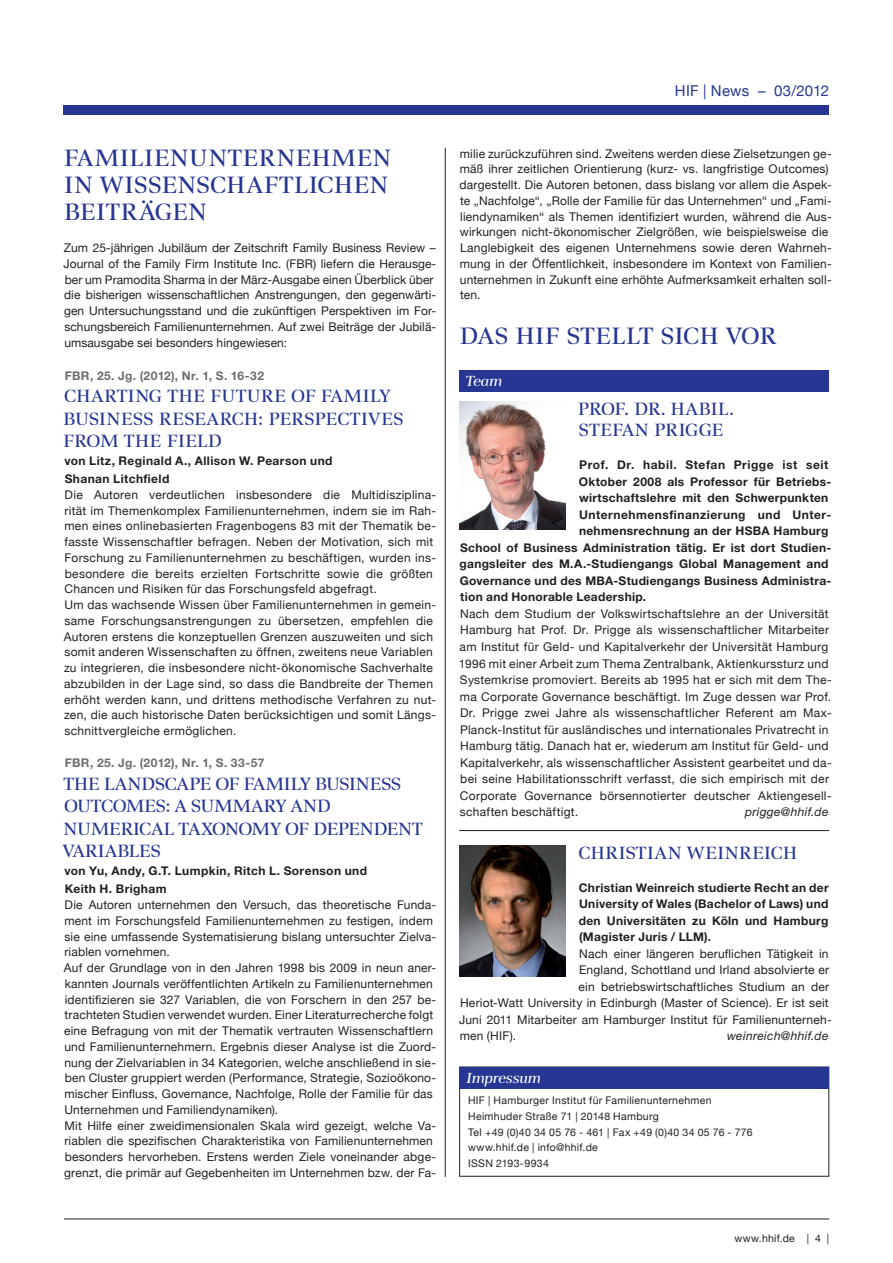
<style>
.page{position:relative;width:893px;height:1263px;background:#fff}
.page>*{position:absolute;margin:0;border:0;box-sizing:border-box;transform-origin:0 0}
.t1{font:24px/27px "Essenz R Buch";letter-spacing:.085em;color:#263692}
.t2{font:24px "Essenz R Buch";letter-spacing:.02em;color:#263692}
.t3{font:18px/22.5px "Essenz R Buch";letter-spacing:.03em;color:#263692}
.t4{font:18px/22.5px "Essenz R Buch";letter-spacing:.01em;color:#263692}
.t5{font:15px "Helvetica Neue";letter-spacing:.01em;color:#263692}
.t6{font:15px "Essenz R Buch Kursiv";letter-spacing:-.005em;color:#fff}
.t7{font:12px/15.8px "Helvetica Neue";letter-spacing:.015em;color:#231f20}
.t8{font:700 12px/16.5px "Helvetica Neue";letter-spacing:.025em;color:#231f20}
.t9{font:700 12px "Helvetica Neue";letter-spacing:.045em;color:#231f20}
.t10{font:700 12px "Helvetica Neue";letter-spacing:.03em;color:#6c6d70}
.t11{font:italic 12px "Helvetica Neue";letter-spacing:.03em;color:#231f20}
.t12{font:10.5px/15.8px "Helvetica Neue";letter-spacing:.03em;color:#231f20}
</style>
<div class="page">
<hr style="left:0;top:1218px;width:829px;height:1px;background:#231f20">
<div style="left:64px;top:106px;width:765px;height:9px;background:#263692"></div>
<div style="left:460px;top:1067px;width:369px;height:21px;background:#263692"></div>
<hr style="left:445px;top:148px;width:1px;height:1029px;background:#231f20">
<div style="left:0;top:1185px;width:64px;height:78px;background:#fff"></div>
<img style="left:459px;top:402px;width:107px;height:128px">
<img style="left:459px;top:845px;width:107px;height:131px">
<hr style="left:459px;top:830px;width:370px;height:1px;background:#231f20">
<div style="left:459px;top:371px;width:370px;height:21px;background:#263692"></div>
<h1 class="t1" style="left:64px;top:145px;width:324px">FAMILIENUNTERNEHMEN<br>IN WISSENSCHAFTLICHEN<br>BEITRÄGEN</h1>
<p class="t7" style="left:64px;top:240px;width:374px">Zum 25-jährigen Jubiläum der Zeitschrift Family Business Review – Journal of the Family Firm Institute Inc. (FBR) liefern die Herausge&shy;ber um Pramodita Sharma in der März-Ausgabe einen Überblick über die bisherigen wissenschaftlichen Anstrengungen, den gegenwärti&shy;gen Untersuchungsstand und die zukünftigen Perspektiven im For&shy;schungsbereich Familienunternehmen. Auf zwei Beiträge der Jubilä&shy;umsausgabe sei besonders hingewiesen:</p>
<p class="t10" style="left:65px;top:368px;width:201px">FBR, 25. Jg. (2012), Nr. 1, S. 16-32</p>
<h2 class="t3" style="left:64px;top:385px;width:76px">CHARTING</h2>
<h2 class="t3" style="left:63px;top:385px;width:342px;text-indent:104px">THE FUTURE OF FAMILY<br>BUSINESS RESEARCH : PERSPECTIVES<br>FROM THE FIELD</h2>
<p class="t8" style="left:64px;top:452px;width:270px;line-height:18px">von Litz, Reginald A., Allison W. Pearson und<br>Shanan Litchfield</p>
<p class="t7" style="left:64px;top:487px;width:374px">Die Autoren verdeutlichen insbesondere die Multidisziplina&shy;rität im Themenkomplex Familienunternehmen, indem sie im Rah&shy;men eines onlinebasierten Fragenbogens 83 mit der Thematik be&shy;fasste Wissenschaftler befragen. Neben der Motivation, sich mit Forschung zu Familienunternehmen zu beschäftigen, wurden ins&shy;besondere die bereits erzielten Fortschritte sowie die größten Chancen und Risiken für das Forschungsfeld abgefragt.<br>Um das wachsende Wissen über Familienunternehmen in gemein&shy;same Forschungsanstrengungen zu übersetzen, empfehlen die Autoren erstens die konzeptuellen Grenzen auszuweiten und sich somit anderen Wissenschaften zu öffnen, zweitens neue Variablen zu integrieren, die insbesondere nicht-ökonomische Sachverhalte abzubilden in der Lage sind, so dass die Bandbreite der Themen erhöht werden kann, und drittens methodische Verfahren zu nut&shy;zen, die auch historische Daten berücksichtigen und somit Längs&shy;schnittvergleiche ermöglichen.</p>
<p class="t10" style="left:65px;top:756px;width:201px">FBR, 25. Jg. (2012), Nr. 1, S. 33-57</p>
<h2 class="t4" style="left:63px;top:773px;width:361px">THE LANDSCAPE OF FAMILY BUSINESS<br>OUTCOMES: A SUMMARY AND<br>NUMERICAL TAXONOMY OF DEPENDENT<br>VARIABLES</h2>
<p class="t8" style="left:64px;top:862px;width:304px;line-height:18px">von Yu, Andy, G.T. Lumpkin, Ritch L. Sorenson und<br>Keith H. Brigham</p>
<p class="t7" style="left:64px;top:897px;width:374px">Die Autoren unternehmen den Versuch, das theoretische Funda&shy;ment im Forschungsfeld Familienunternehmen zu festigen, indem sie eine umfassende Systematisierung bislang untersuchter Zielva&shy;riablen vornehmen.<br>Auf der Grundlage von in den Jahren 1998 bis 2009 in neun aner&shy;kannten Journals veröffentlichten Artikeln zu Familienunternehmen identifizieren sie 327 Variablen, die von Forschern in den 257 be&shy;trachteten Studien verwendet wurden. Einer Literaturrecherche folgt eine Befragung von mit der Thematik vertrauten Wissenschaftlern und Familienunternehmern. Ergebnis dieser Analyse ist die Zuord&shy;nung der Zielvariablen in 34 Kategorien, welche anschließend in sie&shy;ben Cluster gruppiert werden (Performance, Strategie, Sozioökono&shy;mischer Einfluss, Governance, Nachfolge, Rolle der Familie für das Unternehmen und Familiendynamiken).<br>Mit Hilfe einer zweidimensionalen Skala wird gezeigt, welche Va&shy;riablen die spezifischen Charakteristika von Familienunternehmen besonders hervorheben. Erstens werden Ziele voneinander abge&shy;grenzt, die primär auf Gegebenheiten im Unternehmen bzw. der Fa-</p>
<p class="t5" style="left:675px;top:82px;width:156px">HIF | News – 03/2012</p>
<p class="t7" style="left:460px;top:145px;width:374px">milie zurückzuführen sind. Zweitens werden diese Zielsetzungen ge&shy;mäß ihrer zeitlichen Orientierung (kurz- vs. langfristige Outcomes) dargestellt. Die Autoren betonen, dass bislang vor allem die Aspek&shy;te „Nachfolge“, „Rolle der Familie für das Unternehmen“ und „Fami&shy;liendynamiken“ als Themen identifiziert wurden, während die Aus&shy;wirkungen nicht-ökonomischer Zielgrößen, wie beispielsweise die Langlebigkeit des eigenen Unternehmens sowie deren Wahrneh&shy;mung in der Öffentlichkeit, insbesondere im Kontext von Familien&shy;unternehmen in Zukunft eine erhöhte Aufmerksamkeit erhalten soll&shy;ten.</p>
<h1 class="t2" style="left:460px;top:323px;width:318px">DAS HIF STELLT SICH VOR</h1>
<p class="t6" style="left:466px;top:373px;width:38px">Team</p>
<h2 class="t3" style="left:578px;top:399px;width:157px;line-height:21px">PROF. DR. HABIL.<br>STEFAN PRIGGE</h2>
<p class="t9" style="left:579px;top:458px;width:251px">Prof. Dr. habil. Stefan Prigge ist seit</p>
<p class="t8" style="left:579px;top:473px;width:254px">Oktober 2008 als Professor für Betriebs-</p>
<p class="t8" style="left:579px;top:490px;width:251px">wirtschaftslehre mit den Schwerpunkten</p>
<p class="t9" style="left:579px;top:507px;width:254px">Unternehmensfinanzierung und Unter-</p>
<p class="t8" style="left:579px;top:523px;width:251px">nehmensrechnung an der HSBA Hamburg</p>
<p class="t8" style="left:460px;top:539px;width:373px">School of Business Administration tätig. Er ist dort Studien-</p>
<p class="t8" style="left:460px;top:556px;width:370px">gangsleiter des M.A.-Studiengangs Global Management and</p>
<p class="t8" style="left:460px;top:572px;width:373px">Governance und des MBA-Studiengangs Business Administra-</p>
<p class="t8" style="left:460px;top:589px;width:188px">tion and Honorable Leadership.</p>
<p class="t7" style="left:459px;top:605px;width:374px;line-height:16.5px">Nach dem Studium der Volkswirtschaftslehre an der Universität Hamburg hat Prof. Dr. Prigge als wissenschaftlicher Mitarbeiter am Institut für Geld- und Kapitalverkehr der Universität Hamburg 1996 mit einer Arbeit zum Thema Zentralbank, Aktienkurssturz und Systemkrise promoviert. Bereits ab 1995 hat er sich mit dem The&shy;ma Corporate Governance beschäftigt. Im Zuge dessen war Prof.<br>Dr. Prigge zwei Jahre als wissenschaftlicher Referent am Max-Planck-Institut für ausländisches und internationales Privatrecht in Hamburg tätig. Danach hat er, wiederum am Institut für Geld- und Kapitalverkehr, als wissenschaftlicher Assistent gearbeitet und da&shy;bei seine Habilitationsschrift verfasst, die sich empirisch mit der Corporate Governance börsennotierter deutscher Aktiengesell&shy;schaften beschäftigt.</p>
<p class="t11" style="left:745px;top:804px;width:85px">prigge@hhif.de</p>
<h2 class="t3" style="left:579px;top:842px;width:217px">CHRISTIAN WEINREICH</h2>
<p class="t8" style="left:579px;top:879px;width:252px;text-align:justify">Christian Weinreich studierte Recht an der University of Wales (Bachelor of Laws) und den Universitäten zu Köln und Hamburg (Magister Juris / LLM).</p>
<p class="t7" style="left:579px;top:945px;width:251px">Nach einer längeren beruflichen Tätigkeit in</p>
<p class="t7" style="left:579px;top:962px;width:251px">England, Schottland und Irland absolvierte er</p>
<p class="t7" style="left:579px;top:978px;width:252px">ein betriebswirtschaftliches Studium an der</p>
<p class="t7" style="left:460px;top:995px;width:370px">Heriot-Watt University in Edinburgh (Master of Science). Er ist seit</p>
<p class="t7" style="left:459px;top:1011px;width:374px">Juni 2011 Mitarbeiter am Hamburger Institut für Familienunterneh-</p>
<p class="t7" style="left:460px;top:1028px;width:58px">men (HIF).</p>
<p class="t11" style="left:727px;top:1029px;width:103px">weinreich@hhif.de</p>
<p class="t6" style="left:466px;top:1069px;width:76px">Impressum</p>
<p class="t12" style="left:468px;top:1092px;width:286px">HIF | Hamburger Institut für Familienunternehmen Heimhuder Straße 71 | 20148 Hamburg<br>Tel +49 (0)40 34 05 76 - 461 | Fax +49 (0)40 34 05 76 - 776 www.hhif.de | info@hhif.de<br>ISSN 2193-9934</p>
<p class="t12" style="left:734px;top:1230px;width:96px">www.hhif.de | 4 |</p>
</div>
